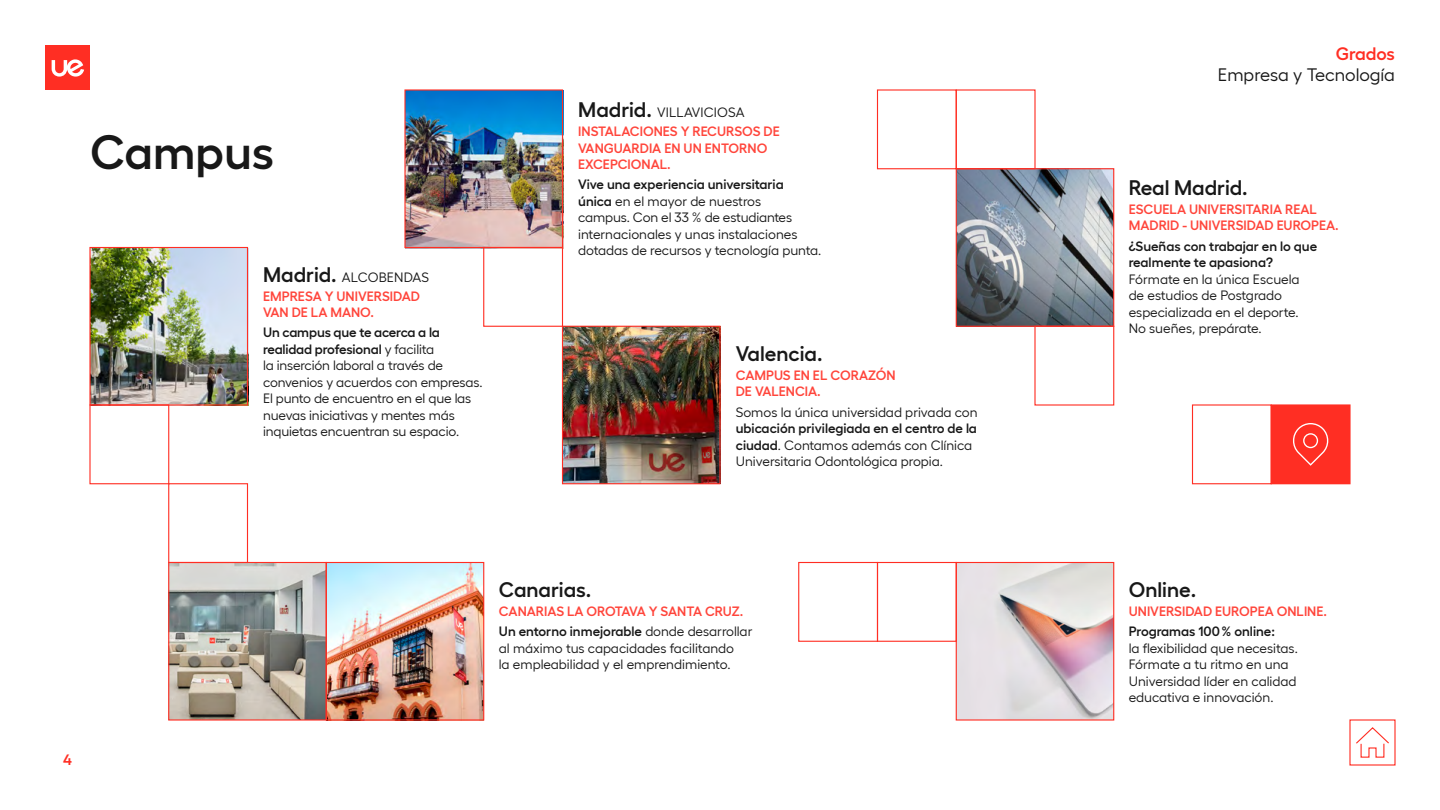
<style>
.page{position:relative;width:1440px;height:810px;background:#fff}
.page>*{position:absolute;margin:0;border:0;box-sizing:border-box;transform-origin:0 0}
.t1{font:600 48px "Hellix";color:#181818}
.t2{font:600 21px "Hellix";color:#181818}
.t3{font:18px "Hellix";color:#181818}
.t4{font:600 18px "Hellix";letter-spacing:-.005em;color:#ff2e23}
.t5{font:600 15px "Hellix";color:#ff2e23}
.t6{font:13.5px/16.5px "Hellix";letter-spacing:-.01em;color:#181818}
.t7{font:600 13.5px/16.2px "Hellix";color:#ff453b}
.t8{font:600 13.5px/16.5px "Hellix";color:#181818}
.s1{font-size:21px;color:#181818}
.s2{font-weight:400;color:#181818}
.s3{font-weight:600}
.s4{color:#181818}
</style>
<div class="page">
<img style="left:91px;top:249px;width:155px;height:155px">
<img style="left:170px;top:564px;width:312px;height:155px">
<img style="left:406px;top:91px;width:155px;height:155px">
<img style="left:564px;top:328px;width:155px;height:154px">
<img style="left:958px;top:170px;width:154px;height:155px">
<img style="left:958px;top:564px;width:154px;height:155px">
<div style="left:1271px;top:405px;width:79px;height:79px;background:#ff2e23"></div>
<div style="left:1271px;top:404px;width:80px;height:80px;border:1px solid #ff2e23"></div>
<div style="left:1192px;top:404px;width:80px;height:80px;border:1px solid #ff2e23"></div>
<div style="left:877px;top:89px;width:80px;height:80px;border:1px solid #ff2e23"></div>
<div style="left:956px;top:168px;width:158px;height:159px;border:1px solid #ff2e23"></div>
<div style="left:798px;top:562px;width:80px;height:80px;border:1px solid #ff2e23"></div>
<div style="left:168px;top:483px;width:80px;height:80px;border:1px solid #ff2e23"></div>
<div style="left:89px;top:404px;width:80px;height:80px;border:1px solid #ff2e23"></div>
<div style="left:483px;top:247px;width:80px;height:80px;border:1px solid #ff2e23"></div>
<div style="left:877px;top:562px;width:80px;height:80px;border:1px solid #ff2e23"></div>
<div style="left:956px;top:562px;width:158px;height:159px;border:1px solid #ff2e23"></div>
<div style="left:168px;top:562px;width:159px;height:159px;border:1px solid #ff2e23"></div>
<div style="left:326px;top:562px;width:158px;height:159px;border:1px solid #ff2e23"></div>
<div style="left:89px;top:247px;width:159px;height:159px;border:1px solid #ff2e23"></div>
<div style="left:562px;top:326px;width:159px;height:158px;border:1px solid #ff2e23"></div>
<div style="left:404px;top:89px;width:159px;height:159px;border:1px solid #ff2e23"></div>
<svg style="left:1293px;top:423px;width:36px;height:43px"></svg>
<div style="left:45px;top:45px;width:45px;height:45px;background:#ff2e23"></div>
<svg style="left:52px;top:59px;width:32px;height:18px"></svg>
<svg style="left:1349px;top:719px;width:47px;height:47px"></svg>
<h1 class="t1" style="left:90px;top:114px;width:186px">Campus</h1>
<p class="t7" style="left:263px;top:266px;width:167px;line-height:19.2px"><span class="s1">Madrid.</span> <span class="s2">ALCOBENDAS<br></span>EMPRESA Y UNIVERSIDAD</p>
<p class="t7" style="left:263px;top:303px;width:112px">VAN DE LA MANO.</p>
<p class="t6" style="left:263px;top:323px;width:221px"><span class="s3">Un campus que te acerca a la realidad profesional</span> y facilita<br>la inserción laboral a través de convenios y acuerdos con empresas.<br>El punto de encuentro en el que las nuevas iniciativas y mentes más inquietas encuentran su espacio.</p>
<h3 class="t4" style="left:1336px;top:39px;width:61px">Grados</h3>
<h3 class="t3" style="left:1218px;top:61px;width:179px">Empresa y Tecnología</h3>
<p class="t7" style="left:578px;top:101px;width:203px;line-height:19.2px"><span class="s1">Madrid.</span> <span class="s2">VILLAVICIOSA<br></span>INSTALACIONES Y RECURSOS DE</p>
<p class="t7" style="left:578px;top:138px;width:191px">VANGUARDIA EN UN ENTORNO<br>EXCEPCIONAL.</p>
<p class="t6" style="left:578px;top:175px;width:245px"><span class="s3">Vive una experiencia universitaria<br>única</span> en el mayor de nuestros<br>campus. Con el 33 % de estudiantes internacionales y unas instalaciones dotadas de recursos y tecnología punta.</p>
<h2 class="t2" style="left:1129px;top:171px;width:121px">Real Madrid.</h2>
<p class="t7" style="left:1129px;top:200px;width:212px">ESCUELA UNIVERSITARIA REAL<br>MADRID - UNIVERSIDAD EUROPEA.</p>
<p class="t8" style="left:1129px;top:236px;width:190px">¿Sueñas con trabajar en lo que realmente te apasiona?</p>
<p class="t6" style="left:1129px;top:269px;width:172px">Fórmate en la única Escuela de estudios de Postgrado especializada en el deporte.<br>No sueñes, prepárate.</p>
<h2 class="t2" style="left:736px;top:337px;width:88px">Valencia.</h2>
<p class="t7" style="left:736px;top:366px;width:161px">CAMPUS EN EL CORAZÓN<br>DE VALENCIA.</p>
<p class="t6" style="left:736px;top:402px;width:243px">Somos la única universidad privada con</p>
<p class="t6" style="left:736px;top:419px;width:243px"><span class="s3">ubicación privilegiada en el centro de la ciudad</span>. Contamos además con Clínica<br>Universitaria Odontológica propia.</p>
<p class="t5" style="left:63px;top:748px;width:10px">4</p>
<h2 class="t2" style="left:499px;top:573px;width:94px">Canarias.</h2>
<p class="t7" style="left:499px;top:600px;width:255px;line-height:20.2px">CANARIAS LA OROTAVA Y SANTA CRUZ.<br><span class="s4">Un entorno inmejorable</span> <span class="s2">donde desarrollar</span></p>
<p class="t6" style="left:499px;top:638px;width:237px">al máximo tus capacidades facilitando la empleabilidad y el emprendimiento.</p>
<h2 class="t2" style="left:1129px;top:573px;width:69px">Online.</h2>
<p class="t7" style="left:1129px;top:602px;width:200px">UNIVERSIDAD EUROPEA ONLINE.</p>
<p class="t8" style="left:1129px;top:622px;width:148px">Programas 100 % online:</p>
<p class="t6" style="left:1129px;top:638px;width:171px">la flexibilidad que necesitas.<br>Fórmate a tu ritmo en una<br>Universidad líder en calidad educativa e innovación.</p>
</div>
